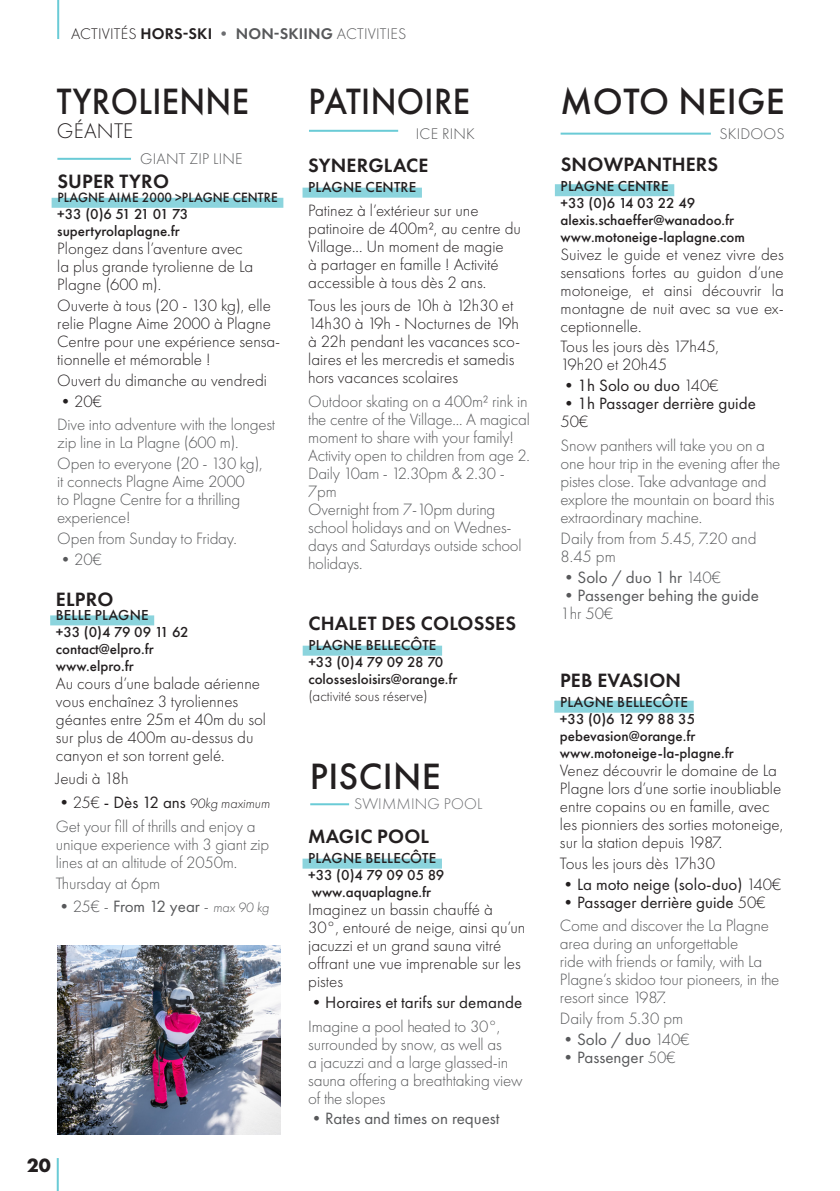
<style>
.page{position:relative;width:840px;height:1191px;background:#fff}
.page>*{position:absolute;margin:0;border:0;box-sizing:border-box;transform-origin:0 0}
.t1{font:500 38px "Futura PT";letter-spacing:.01em;color:#231f20;scale:.91 1}
.t2{font:500 38px "Futura PT";letter-spacing:.01em;color:#231f20}
.t3{font:300 22px "Futura PT";letter-spacing:.01em;color:#231f20}
.t4{font:600 20px "Futura PT";letter-spacing:.01em;color:#231f20}
.t5{font:700 20px "Futura PT";color:#231f20}
.t6{font:300 17px/18px "Futura PT";color:#231f20}
.t7{font:300 17px/18px "Futura PT";letter-spacing:-.01em;color:#57585a}
.t8{font:17px/18px "Futura PT";color:#231f20}
.t9{font:17px/18px "Futura PT";color:#57585a}
.t10{font:600 16px "Futura PT";letter-spacing:.01em;color:#57585a}
.t11{font:300 16px "Futura PT";letter-spacing:.01em;color:#57585a}
.t12{font:300 16px "Futura PT";letter-spacing:.01em;color:#6c6d70}
.t13{font:500 15px "Futura PT";color:#231f20}
.t14{font:300 15px "Futura PT";color:#231f20}
.t15{font:500 14px "Futura PT";letter-spacing:.01em;color:#231f20;scale:.95 1}
.t16{font:italic 300 14px "Futura PT";color:#231f20}
.s1{font-weight:300;color:#231f20}
.s2{color:#231f20}
.s3{color:#6c6d70}
.s4{font-weight:300}
.s5{font-weight:400}
.s6{font-weight:400;font-style:normal;font-size:17px}
.s7{font-style:normal;font-size:17px}
.s8{font-weight:300;font-style:italic;font-size:14px}
</style>
<div class="page">
<hr style="left:57px;top:0;width:2px;height:39px;background:#6acbd6">
<hr style="left:57px;top:1158px;width:2px;height:33px;background:#6acbd6">
<div style="left:302px;top:645px;width:140px;height:10px;background:#8bd4dd"></div>
<hr style="left:309px;top:130px;width:89px;height:2px;background:#6acbd6">
<div style="left:302px;top:188px;width:119px;height:10px;background:#8bd4dd"></div>
<div style="left:554px;top:700px;width:139px;height:12px;background:#8bd4dd"></div>
<hr style="left:560px;top:133px;width:150px;height:2px;background:#6acbd6">
<div style="left:554px;top:184px;width:120px;height:12px;background:#8bd4dd"></div>
<hr style="left:310px;top:803px;width:39px;height:2px;background:#6acbd6">
<hr style="left:57px;top:158px;width:74px;height:2px;background:#6acbd6">
<div style="left:52px;top:198px;width:231px;height:10px;background:#8bd4dd"></div>
<div style="left:50px;top:615px;width:104px;height:10px;background:#8bd4dd"></div>
<div style="left:302px;top:858px;width:139px;height:10px;background:#8bd4dd"></div>
<img style="left:57px;top:945px;width:223px;height:189px">
<p class="t10" style="left:71px;top:24px;width:336px"><span class="s1">ACTIVITÉS</span> <span class="s2">HORS-SKI</span> <span class="s3">•</span> NON-SKIING <span class="s4">ACTIVITIES</span></p>
<p class="t1" style="left:57px;top:78px;width:212px">TYROLIENNE</p>
<p class="t3" style="left:57px;top:118px;width:78px">GÉANTE</p>
<p class="t11" style="left:140px;top:149px;width:104px">GIANT ZIP LINE</p>
<p class="t4" style="left:57px;top:169px;width:113px">SUPER TYRO</p>
<p class="t15" style="left:57px;top:189px;width:233px">PLAGNE AIME 2000 &gt;PLAGNE CENTRE</p>
<p class="t13" style="left:57px;top:205px;width:132px">+33 (0)6 51 21 01 73</p>
<p class="t13" style="left:57px;top:222px;width:124px">supertyrolaplagne.fr</p>
<p class="t6" style="left:57px;top:240px;width:197px">Plongez dans l’aventure avec la plus grande tyrolienne de La<br>Plagne (600 m).</p>
<p class="t6" style="left:57px;top:296px;width:224px">Ouverte à tous (20 - 130 kg), elle relie Plagne Aime 2000 à Plagne<br>Centre pour une expérience sensa&shy;tionnelle et mémorable !</p>
<p class="t6" style="left:57px;top:371px;width:211px">Ouvert du dimanche au vendredi</p>
<p class="t6" style="left:57px;top:392px;width:46px"><span class="s5">•</span>20€</p>
<p class="t7" style="left:57px;top:416px;width:219px">Dive into adventure with the longest zip line in La Plagne (600 m).</p>
<p class="t7" style="left:57px;top:455px;width:207px">Open to everyone (20 - 130 kg), it connects Plagne Aime 2000<br>to Plagne Centre for a thrilling experience!</p>
<p class="t7" style="left:57px;top:529px;width:181px">Open from Sunday to Friday.</p>
<p class="t7" style="left:57px;top:550px;width:46px">•20€</p>
<p class="t4" style="left:56px;top:586px;width:59px">ELPRO</p>
<p class="t13" style="left:56px;top:605px;width:94px">BELLE PLAGNE</p>
<p class="t13" style="left:56px;top:622px;width:134px">+33 (0)4 79 09 11 62</p>
<p class="t13" style="left:56px;top:639px;width:99px">contact@elpro.fr</p>
<p class="t13" style="left:56px;top:656px;width:79px">www.elpro.fr</p>
<p class="t6" style="left:56px;top:674px;width:211px">Au cours d’une balade aérienne vous enchaînez 3 tyroliennes géantes entre 25m et 40m du sol sur plus de 400m au-dessus du canyon et son torrent gelé.</p>
<p class="t6" style="left:56px;top:770px;width:74px">Jeudi à 18h</p>
<p class="t16" style="left:56px;top:795px;width:215px"><span class="s6">•</span><span class="s7">25€</span> <span class="s6">- Dès 12 ans</span> 90kg maximum</p>
<p class="t7" style="left:56px;top:817px;width:215px">Get your fill of thrills and enjoy a unique experience with 3 giant zip lines at an altitude of 2050m.</p>
<p class="t7" style="left:56px;top:874px;width:106px">Thursday at 6pm</p>
<p class="t9" style="left:56px;top:897px;width:215px"><span class="s4">•25€ -</span> From 12 year <span class="s4">-</span> <span class="s8">max 90 kg</span></p>
<p class="t5" style="left:27px;top:1152px;width:25px">20</p>
<p class="t1" style="left:308px;top:79px;width:179px">PATINOIRE</p>
<p class="t11" style="left:415px;top:124px;width:60px">ICE RINK</p>
<p class="t4" style="left:308px;top:153px;width:122px">SYNERGLACE</p>
<p class="t13" style="left:308px;top:178px;width:109px">PLAGNE CENTRE</p>
<p class="t6" style="left:308px;top:201px;width:214px">Patinez à l’extérieur sur une patinoire de 400m², au centre du<br>Village... Un moment de magie<br>à partager en famille ! Activité accessible à tous dès 2 ans.</p>
<p class="t6" style="left:308px;top:297px;width:213px">Tous les jours de 10h à 12h30 et<br>14h30 à 19h - Nocturnes de 19h à 22h pendant les vacances sco&shy;laires et les mercredis et samedis hors vacances scolaires</p>
<p class="t7" style="left:308px;top:392px;width:223px">Outdoor skating on a 400m² rink in the centre of the Village... A magical moment to share with your family!<br>Activity open to children from age 2.</p>
<p class="t7" style="left:308px;top:464px;width:198px">Daily 10am - 12.30pm &amp; 2.30 -<br>7pm</p>
<p class="t7" style="left:308px;top:500px;width:215px">Overnight from 7-10pm during school holidays and on Wednes&shy;days and Saturdays outside school holidays.</p>
<p class="t4" style="left:308px;top:611px;width:209px">CHALET DES COLOSSES</p>
<p class="t13" style="left:308px;top:636px;width:129px">PLAGNE BELLECÔTE</p>
<p class="t13" style="left:308px;top:653px;width:136px">+33 (0)4 79 09 28 70</p>
<p class="t13" style="left:308px;top:670px;width:151px">colossesloisirs@orange.fr</p>
<p class="t14" style="left:308px;top:687px;width:121px">(activité sous réserve)</p>
<p class="t2" style="left:309px;top:753px;width:132px">PISCINE</p>
<p class="t12" style="left:354px;top:795px;width:129px">SWIMMING POOL</p>
<p class="t4" style="left:308px;top:824px;width:122px">MAGIC POOL</p>
<p class="t13" style="left:308px;top:849px;width:129px">PLAGNE BELLECÔTE</p>
<p class="t13" style="left:308px;top:866px;width:137px">+33 (0)4 79 09 05 89</p>
<p class="t13" style="left:311px;top:883px;width:121px">www.aquaplagne.fr</p>
<p class="t6" style="left:308px;top:900px;width:219px">Imaginez un bassin chauffé à<br>30°, entouré de neige, ainsi qu’un jacuzzi et un grand sauna vitré offrant une vue imprenable sur les pistes</p>
<p class="t8" style="left:308px;top:993px;width:215px">•Horaires et tarifs sur demande</p>
<p class="t7" style="left:308px;top:1017px;width:216px">Imagine a pool heated to 30°, surrounded by snow, as well as<br>a jacuzzi and a large glassed-in sauna offering a breathtaking view of the slopes</p>
<p class="t9" style="left:308px;top:1109px;width:193px"><span class="s4">•</span>Rates and times on request</p>
<p class="t2" style="left:560px;top:79px;width:226px">MOTO NEIGE</p>
<p class="t11" style="left:719px;top:124px;width:67px">SKIDOOS</p>
<p class="t4" style="left:560px;top:152px;width:159px">SNOWPANTHERS</p>
<p class="t13" style="left:560px;top:176px;width:109px">PLAGNE CENTRE</p>
<p class="t13" style="left:560px;top:193px;width:136px">+33 (0)6 14 03 22 49</p>
<p class="t13" style="left:560px;top:210px;width:175px">alexis.schaeffer@wanadoo.fr</p>
<p class="t13" style="left:560px;top:227px;width:186px">www.motoneige-laplagne.com</p>
<p class="t6" style="left:560px;top:245px;width:225px;text-align:justify">Suivez le guide et venez vivre des sensations fortes au guidon d’une motoneige, et ainsi découvrir la montagne de nuit avec sa vue ex&shy;ceptionnelle.</p>
<p class="t6" style="left:560px;top:338px;width:160px">Tous les jours dès 17h45,</p>
<p class="t6" style="left:560px;top:356px;width:108px">19h20 et 20h45</p>
<p class="t8" style="left:560px;top:376px;width:160px">•1h Solo ou duo <span class="s4">140€</span></p>
<p class="t8" style="left:560px;top:394px;width:197px">•1h Passager derrière guide<br><span class="s4">50€</span></p>
<p class="t7" style="left:560px;top:436px;width:221px">Snow panthers will take you on a one hour trip in the evening after the pistes close. Take advantage and explore the mountain on board this extraordinary machine.</p>
<p class="t7" style="left:560px;top:529px;width:197px">Daily from from 5.45, 7.20 and<br>8.45 pm</p>
<p class="t9" style="left:560px;top:568px;width:162px"><span class="s4">•</span>Solo / duo 1 hr <span class="s4">140€</span></p>
<p class="t9" style="left:560px;top:586px;width:200px"><span class="s4">•</span>Passenger behing the guide<br><span class="s4">1hr 50€</span></p>
<p class="t4" style="left:559px;top:668px;width:122px">PEB EVASION</p>
<p class="t13" style="left:559px;top:693px;width:129px">PLAGNE BELLECÔTE</p>
<p class="t13" style="left:559px;top:710px;width:137px">+33 (0)6 12 99 88 35</p>
<p class="t13" style="left:559px;top:727px;width:137px">pebevasion@orange.fr</p>
<p class="t13" style="left:559px;top:744px;width:175px">www.motoneige-la-plagne.fr</p>
<p class="t6" style="left:559px;top:761px;width:225px">Venez découvrir le domaine de La Plagne lors d’une sortie inoubliable entre copains ou en famille, avec les pionniers des sorties motoneige, sur la station depuis 1987.</p>
<p class="t6" style="left:559px;top:854px;width:157px">Tous les jours dès 17h30</p>
<p class="t8" style="left:559px;top:875px;width:223px">•La moto neige (solo-duo) <span class="s4">140€</span></p>
<p class="t8" style="left:559px;top:893px;width:207px">•Passager derrière guide <span class="s4">50€</span></p>
<p class="t7" style="left:559px;top:917px;width:221px">Come and discover the La Plagne area during an unforgettable<br>ride with friends or family, with La<br>Plagne’s skidoo tour pioneers, in the resort since 1987.</p>
<p class="t7" style="left:559px;top:1009px;width:125px">Daily from 5.30 pm</p>
<p class="t9" style="left:559px;top:1030px;width:131px"><span class="s4">•</span>Solo / duo <span class="s4">140€</span></p>
<p class="t9" style="left:559px;top:1048px;width:117px"><span class="s4">•</span>Passenger <span class="s4">50€</span></p>
</div>
